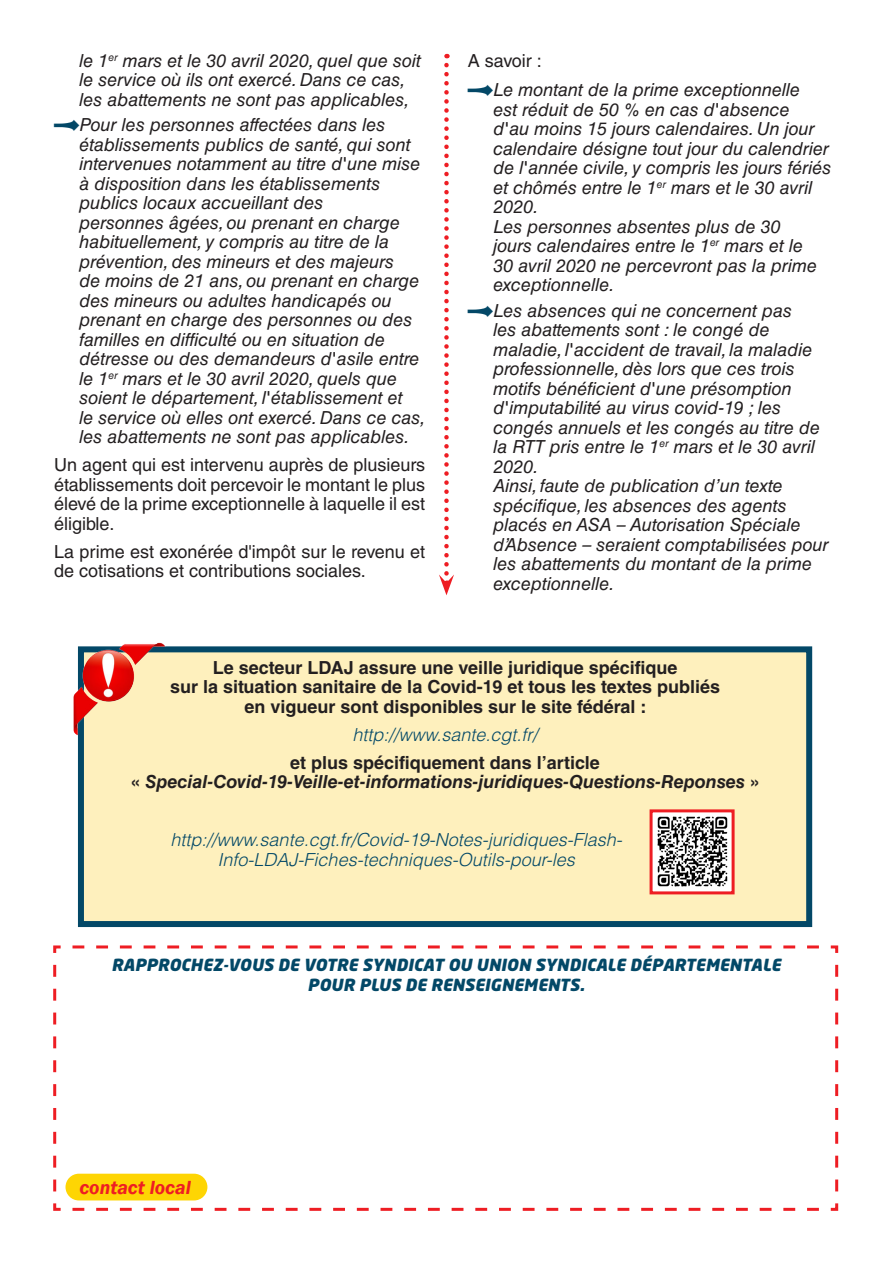
<style>
.page{position:relative;width:893px;height:1263px;background:#fff}
.page>*{position:absolute;margin:0;border:0;box-sizing:border-box;transform-origin:0 0}
.t1{font:italic 600 19.5px "Franklin Gothic";color:#ee1d23}
.txt_courant{font:italic 18px/19.5px "Helvetica LT Std";color:#231f20}
.txt_courant-2{font:18px/19.5px "Helvetica LT Std";color:#231f20;text-align:justify}
.txt_courant-3{font:700 18px/19.5px "Helvetica LT Std";color:#231f20;text-align:center}
.txt_courant-4{font:italic 300 18px/19.5px "Helvetica LT Std";color:#034867;text-align:center}
.txt_courant-5{font:italic 700 18px/19.5px "Helvetica LT Std";color:#231f20;text-align:center}
.txt_courant-6{font:italic 900 16.5px/19.5px "Neo Sans Pro";letter-spacing:.01em;color:#034867;text-align:center}
.s1{font-family:"Arrowstfb";font-style:normal;font-size:16.5px;color:#034867}
.s2{font-style:normal}
</style>
<div class="page">
<svg style="left:53px;top:945px;width:786px;height:266px"></svg>
<div style="left:66px;top:1174px;width:141px;height:26px;background:#fed503;border-radius:13px"></div>
<div style="left:81px;top:649px;width:728px;height:275px;background:#fef0bd"></div>
<div style="left:78px;top:646px;width:734px;height:281px;border:6px solid #034867"></div>
<img style="left:654px;top:813px;width:77px;height:77px">
<div style="left:650px;top:809px;width:85px;height:85px;border:3px solid #ee1d23"></div>
<svg style="left:439px;top:65px;width:15px;height:530px"></svg>
<img style="left:73px;top:642px;width:109px;height:100px">
<p class="txt_courant" style="left:80px;top:51px;width:343px">le 1<sup>er</sup> mars et le 30 avril 2020, quel que soit le service où ils ont exercé. Dans ce cas, les abattements ne sont pas applicables,</p>
<p class="txt_courant" style="left:80px;top:115px;width:348px;text-indent:-26px"><span class="s1">X</span>Pour les personnes affectées dans les établissements publics de santé, qui sont intervenues notamment au titre d'une mise à disposition dans les établissements publics locaux accueillant des<br>personnes âgées, ou prenant en charge habituellement, y compris au titre de la prévention, des mineurs et des majeurs<br>de moins de 21 ans, ou prenant en charge des mineurs ou adultes handicapés ou prenant en charge des personnes ou des familles en difficulté ou en situation de détresse ou des demandeurs d'asile entre le 1<sup>er</sup> mars et le 30 avril 2020, quels que soient le département, l'établissement et<br>le service où elles ont exercé. Dans ce cas, les abattements ne sont pas applicables.</p>
<p class="txt_courant-2" style="left:54px;top:455px;width:373px">Un agent qui est intervenu auprès de plusieurs établissements doit percevoir le montant le plus élevé de la prime exceptionnelle à laquelle il est éligible.</p>
<p class="txt_courant-2" style="left:54px;top:542px;width:373px">La prime est exonérée d'impôt sur le revenu et de cotisations et contributions sociales.</p>
<p class="txt_courant-2" style="left:468px;top:51px;width:76px">A savoir :</p>
<p class="txt_courant" style="left:493px;top:80px;width:340px;text-indent:-26px"><span class="s1">X</span>Le montant de la prime exceptionnelle<br>est réduit de 50 % en cas d'absence<br>d'au moins 15 jours calendaires. Un jour calendaire désigne tout jour du calendrier de l'année civile, y compris les jours fériés et chômés entre le 1<sup>er</sup> mars et le 30 avril 2020.<br>Les personnes absentes plus de 30<br>jours calendaires entre le 1<sup>er</sup> mars et le<br>30 avril 2020 ne percevront pas la prime exceptionnelle.</p>
<p class="txt_courant" style="left:493px;top:301px;width:337px;text-indent:-26px"><span class="s1">X</span>Les absences qui ne concernent pas<br>les abattements sont : le congé de maladie, l'accident de travail, la maladie professionnelle, dès lors que ces trois motifs bénéficient d'une présomption d'imputabilité au virus covid-19 ; les congés annuels et les congés au titre de la RTT pris entre le 1<sup>er</sup> mars et le 30 avril 2020.<br>Ainsi, faute de publication d’un texte spécifique, les absences des agents placés en ASA – Autorisation Spéciale d’Absence – seraient comptabilisées pour les abattements du montant de la prime exceptionnelle.</p>
<p class="txt_courant-3" style="left:170px;top:657px;width:552px">Le secteur LDAJ assure une veille juridique spécifique<br>sur la situation sanitaire de la Covid-19 et tous les textes publiés en vigueur sont disponibles sur le site fédéral :</p>
<p class="txt_courant-4" style="left:353px;top:725px;width:187px">http://www.sante.cgt.fr/</p>
<p class="txt_courant-5" style="left:130px;top:752px;width:631px"><span class="s2">et plus spécifiquement dans l’article<br>«</span> Special-Covid-19-Veille-et-informations-juridiques-Questions-Reponses <span class="s2">»</span></p>
<p class="txt_courant-4" style="left:171px;top:830px;width:453px">http://www.sante.cgt.fr/Covid-19-Notes-juridiques-Flash-<br>Info-LDAJ-Fiches-techniques-Outils-pour-les</p>
<p class="txt_courant-6" style="left:111px;top:955px;width:671px">RAPPROCHEZ-VOUS DE VOTRE SYNDICAT OU UNION SYNDICALE DÉPARTEMENTALE<br>POUR PLUS DE RENSEIGNEMENTS.</p>
<p class="t1" style="left:79px;top:1174px;width:113px">contact local</p>
</div>
